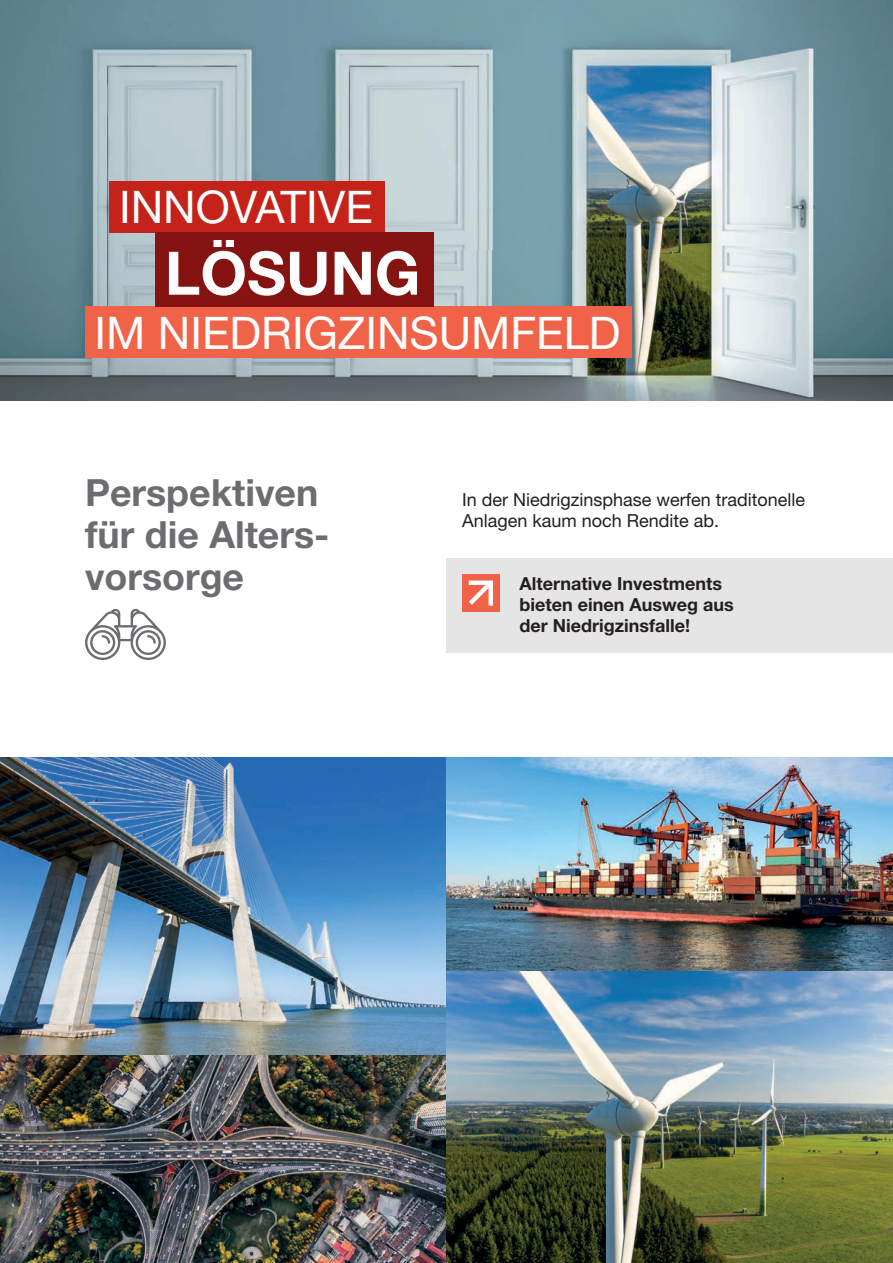
<style>
.page{position:relative;width:893px;height:1263px;background:#fff}
.page>*{position:absolute;margin:0;border:0;box-sizing:border-box;transform-origin:0 0}
.t1{font:700 60px "Helvetica Neue LT Std";color:#fff}
.t2{font:45px "Helvetica Neue LT Std";color:#fff}
.t3{font:700 37.5px/42px "Helvetica Neue LT Std";color:#6c6d70}
.t4{font:18px/21px "Helvetica Neue LT Std";color:#231f20}
.t5{font:700 18px/21px "Helvetica Neue LT Std";color:#231f20}
</style>
<div class="page">
<img style="left:0;top:0;width:893px;height:401px">
<div style="left:446px;top:558px;width:447px;height:95px;background:#e5e5e5"></div>
<img style="left:0;top:758px;width:446px;height:297px">
<img style="left:0;top:1055px;width:446px;height:208px">
<img style="left:446px;top:758px;width:447px;height:213px">
<img style="left:446px;top:971px;width:447px;height:292px">
<svg style="left:85px;top:609px;width:81px;height:51px"></svg>
<div style="left:462px;top:574px;width:38px;height:38px;background:#f16349"></div>
<svg style="left:469px;top:580px;width:24px;height:26px"></svg>
<div style="left:109px;top:181px;width:276px;height:52px;background:#c5221a"></div>
<div style="left:85px;top:307px;width:546px;height:51px;background:#f16349"></div>
<div style="left:155px;top:233px;width:279px;height:74px;background:#851312"></div>
<h2 class="t2" style="left:119px;top:180px;width:255px">INNOVATIVE</h2>
<h1 class="t1" style="left:165px;top:236px;width:257px">LÖSUNG</h1>
<h2 class="t2" style="left:95px;top:306px;width:527px">IM NIEDRIGZINSUMFELD</h2>
<h3 class="t3" style="left:85px;top:470px;width:246px">Perspektiven für die Alters&shy;vorsorge</h3>
<p class="t4" style="left:462px;top:488px;width:344px">In der Niedrigzinsphase werfen traditonelle<br>Anlagen kaum noch Rendite ab.</p>
<p class="t5" style="left:519px;top:572px;width:216px">Alternative Investments bieten einen Ausweg aus der Niedrigzinsfalle!</p>
</div>
